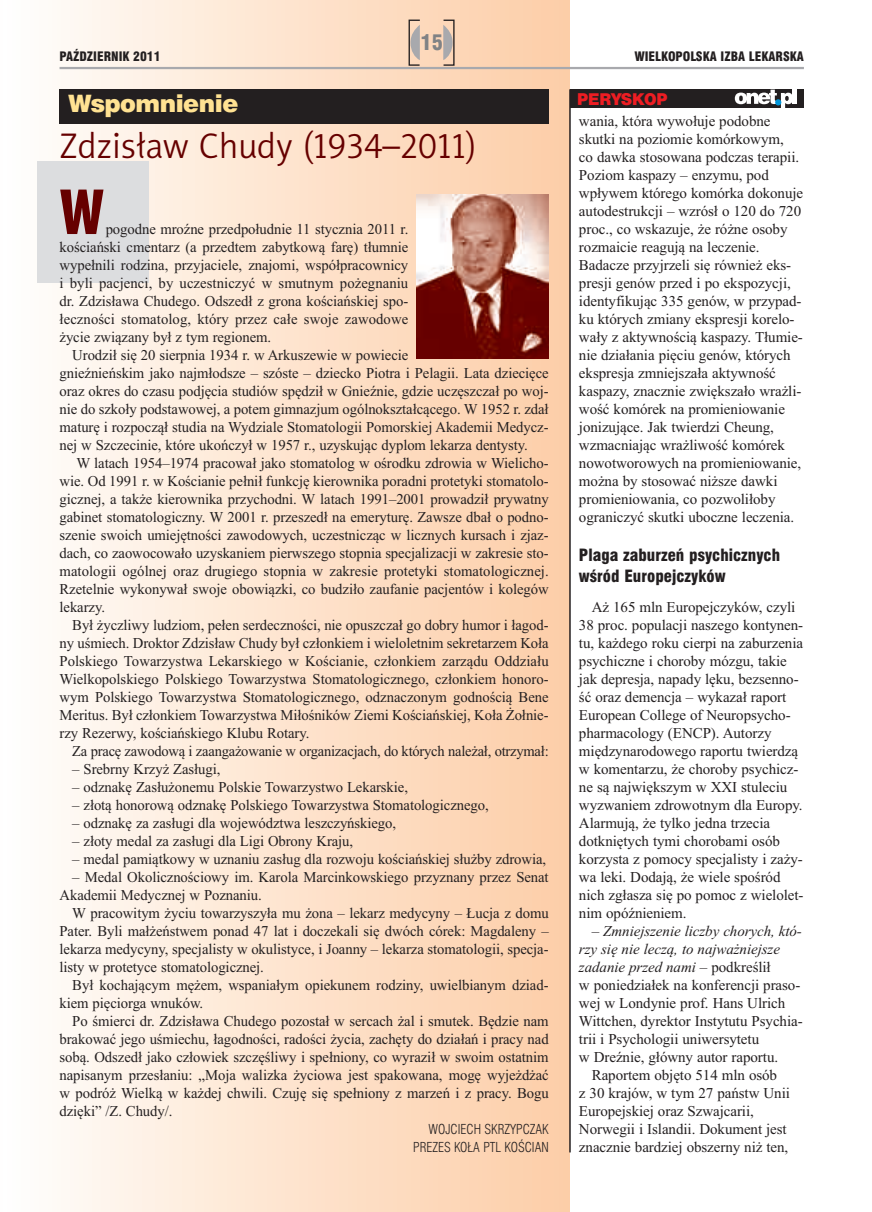
<style>
.page{position:relative;width:872px;height:1212px;background:#fff}
.page>*{position:absolute;margin:0;border:0;box-sizing:border-box;transform-origin:0 0}
.t1{font:900 condensed 66px "Myriad Pro";color:#600}
.t2{font:36px "Naomi Sans EFNTT Light";color:#600}
.t3{font:24px "Swis 721 Blk EU";letter-spacing:-.02em;color:#ffe292}
.t4{font:21px "Swis 721 Blk Cn EU";color:#808285}
.t5{font:16.5px/21px "Swis 721 Blk Cn EU";color:#231f20}
.t6{font:15px/18px "Times New Roman";letter-spacing:-.005em;color:#231f20}
.t7{font:italic 15px "Times New Roman";letter-spacing:-.005em;color:#231f20}
.t8{font:15px "Swis 721 Blk 2 EU";letter-spacing:-.005em;color:#ee1d23}
.t9{font:13.5px/18px "Swis 721 Lt Cn EU";color:#231f20;text-align:right}
.t10{font:12.75px "Swis 721 Blk Cn EU";color:#231f20}
.s1{font-style:normal}
</style>
<div class="page">
<div style="left:0;top:0;width:570px;height:1212px;background:linear-gradient(to right,#fffefd,#fccca6)"></div>
<div style="left:37px;top:162px;width:112px;height:121px;background:#dcdddf"></div>
<svg style="left:408px;top:20px;width:46px;height:46px;background:#dbc1ad"></svg>
<hr style="left:60px;top:67px;width:744px;height:2px;background:#a8a9ad">
<div style="left:570px;top:89px;width:234px;height:19px;background:#231f20"></div>
<hr style="left:569px;top:89px;width:2px;height:1063px;background:#231f20">
<div style="left:792px;top:89px;width:5px;height:15px;background:#fff"></div>
<svg style="left:735px;top:90px;width:57px;height:18px"></svg>
<div style="left:60px;top:89px;width:489px;height:34px;background:#231f20"></div>
<img style="left:417px;top:194px;width:132px;height:165px">
<h3 class="t4" style="left:420px;top:30px;width:24px">15</h3>
<p class="t10" style="left:60px;top:48px;width:102px">PAŹDZIERNIK 2011</p>
<p class="t10" style="left:634px;top:48px;width:171px">WIELKOPOLSKA IZBA LEKARSKA</p>
<h3 class="t3" style="left:68px;top:89px;width:172px">Wspomnienie</h3>
<p class="t8" style="left:577px;top:89px;width:92px">PERYSKOP</p>
<h2 class="t2" style="left:60px;top:125px;width:418px">Zdzisław Chudy (1934–2011)</h2>
<h1 class="t1" style="left:60px;top:189px;width:46px">W</h1>
<p class="t6" style="left:579px;top:112px;width:226px">wania, która wywołuje podobne skutki na poziomie komórkowym,<br>co dawka stosowana podczas terapii.<br>Poziom kaspazy – enzymu, pod wpływem którego komórka dokonuje autodestrukcji – wzrósł o 120 do 720 proc., co wskazuje, że różne osoby rozmaicie reagują na leczenie.<br>Badacze przyjrzeli się również eks&shy;presji genów przed i po ekspozycji, identyfikując 335 genów, w przypad&shy;ku których zmiany ekspresji korelo&shy;wały z aktywnością kaspazy. Tłumie&shy;nie działania pięciu genów, których ekspresja zmniejszała aktywność kaspazy, znacznie zwiększało wrażli&shy;wość komórek na promieniowanie jonizujące. Jak twierdzi Cheung, wzmacniając wrażliwość komórek nowotworowych na promieniowanie, można by stosować niższe dawki promieniowania, co pozwoliłoby ograniczyć skutki uboczne leczenia.</p>
<p class="t5" style="left:579px;top:545px;width:203px">Plaga zaburzeń psychicznych wśród Europejczyków</p>
<p class="t6" style="left:579px;top:598px;width:226px;text-indent:13px">Aż 165 mln Europejczyków, czyli 38 proc. populacji naszego kontynen&shy;tu, każdego roku cierpi na zaburzenia psychiczne i choroby mózgu, takie jak depresja, napady lęku, bezsenno&shy;ść oraz demencja – wykazał raport European College of Neuropsycho&shy;pharmacology (ENCP). Autorzy międzynarodowego raportu twierdzą w komentarzu, że choroby psychicz&shy;ne są największym w XXI stuleciu wyzwaniem zdrowotnym dla Europy.<br>Alarmują, że tylko jedna trzecia dotkniętych tymi chorobami osób korzysta z pomocy specjalisty i zaży&shy;wa leki. Dodają, że wiele spośród nich zgłasza się po pomoc z wielolet&shy;nim opóźnieniem.</p>
<p class="t7" style="left:592px;top:922px;width:212px"><span class="s1">–</span> Zmniejszenie liczby chorych, któ-</p>
<p class="t7" style="left:579px;top:940px;width:202px">rzy się nie leczą, to najważniejsze</p>
<p class="t7" style="left:579px;top:958px;width:193px">zadanie przed nami <span class="s1">– podkreślił</span></p>
<p class="t6" style="left:579px;top:976px;width:223px">w poniedziałek na konferencji praso-</p>
<p class="t6" style="left:579px;top:994px;width:208px">wej w Londynie prof. Hans Ulrich</p>
<p class="t6" style="left:579px;top:1012px;width:225px">Wittchen, dyrektor Instytutu Psychia-</p>
<p class="t6" style="left:579px;top:1030px;width:182px">trii i Psychologii uniwersytetu</p>
<p class="t6" style="left:579px;top:1048px;width:201px">w Dreźnie, główny autor raportu.</p>
<p class="t6" style="left:592px;top:1066px;width:187px">Raportem objęto 514 mln osób</p>
<p class="t6" style="left:579px;top:1084px;width:212px">z 30 krajów, w tym 27 państw Unii</p>
<p class="t6" style="left:579px;top:1102px;width:176px">Europejskiej oraz Szwajcarii,</p>
<p class="t6" style="left:579px;top:1120px;width:209px">Norwegii i Islandii. Dokument jest</p>
<p class="t6" style="left:579px;top:1138px;width:211px">znacznie bardziej obszerny niż ten,</p>
<p class="t6" style="left:60px;top:220px;width:350px;text-align:justify;text-indent:46px">pogodne mroźne przedpołudnie 11 stycznia 2011 r. kościański cmentarz (a przedtem zabytkową farę) tłumnie wypełnili rodzina, przyjaciele, znajomi, współpracownicy i byli pacjenci, by uczestniczyć w smutnym pożegnaniu dr. Zdzisława Chudego. Odszedł z grona kościańskiej spo&shy;łeczności stomatolog, który przez całe swoje zawodowe życie związany był z tym regionem.</p>
<p class="t6" style="left:60px;top:346px;width:490px;text-indent:13px">Urodził się 20 sierpnia 1934 r. w Arkuszewie w powiecie<br>gnieźnieńskim jako najmłodsze – szóste – dziecko Piotra i Pelagii. Lata dziecięce oraz okres do czasu podjęcia studiów spędził w Gnieźnie, gdzie uczęszczał po woj&shy;nie do szkoły podstawowej, a potem gimnazjum ogólnokształcącego. W 1952 r. zdał maturę i rozpoczął studia na Wydziale Stomatologii Pomorskiej Akademii Medycz&shy;nej w Szczecinie, które ukończył w 1957 r., uzyskując dyplom lekarza dentysty.</p>
<p class="t6" style="left:60px;top:454px;width:490px;text-align:justify;text-indent:17px">W latach 1954–1974 pracował jako stomatolog w ośrodku zdrowia w Wielicho&shy;wie. Od 1991 r. w Kościanie pełnił funkcję kierownika poradni protetyki stomatolo&shy;gicznej, a także kierownika przychodni. W latach 1991–2001 prowadził prywatny gabinet stomatologiczny. W 2001 r. przeszedł na emeryturę. Zawsze dbał o podno&shy;szenie swoich umiejętności zawodowych, uczestnicząc w licznych kursach i zjaz&shy;dach, co zaowocowało uzyskaniem pierwszego stopnia specjalizacji w zakresie sto&shy;matologii ogólnej oraz drugiego stopnia w zakresie protetyki stomatologicznej.<br>Rzetelnie wykonywał swoje obowiązki, co budziło zaufanie pacjentów i kolegów lekarzy.</p>
<p class="t6" style="left:60px;top:616px;width:490px;text-align:justify;text-indent:13px">Był życzliwy ludziom, pełen serdeczności, nie opuszczał go dobry humor i łagod&shy;ny uśmiech. Droktor Zdzisław Chudy był członkiem i wieloletnim sekretarzem Koła Polskiego Towarzystwa Lekarskiego w Kościanie, członkiem zarządu Oddziału Wielkopolskiego Polskiego Towarzystwa Stomatologicznego, członkiem honoro&shy;wym Polskiego Towarzystwa Stomatologicznego, odznaczonym godnością Bene Meritus. Był członkiem Towarzystwa Miłośników Ziemi Kościańskiej, Koła Żołnie&shy;rzy Rezerwy, kościańskiego Klubu Rotary.</p>
<p class="t6" style="left:72px;top:742px;width:478px">Za pracę zawodową i zaangażowanie w organizacjach, do których należał, otrzymał:</p>
<p class="t6" style="left:72px;top:760px;width:150px">– Srebrny Krzyż Zasługi,</p>
<p class="t6" style="left:72px;top:778px;width:337px">– odznakę Zasłużonemu Polskie Towarzystwo Lekarskie,</p>
<p class="t6" style="left:72px;top:796px;width:418px">– złotą honorową odznakę Polskiego Towarzystwa Stomatologicznego,</p>
<p class="t6" style="left:72px;top:814px;width:325px">– odznakę za zasługi dla województwa leszczyńskiego,</p>
<p class="t6" style="left:72px;top:832px;width:282px">– złoty medal za zasługi dla Ligi Obrony Kraju,</p>
<p class="t6" style="left:72px;top:850px;width:475px">– medal pamiątkowy w uznaniu zasług dla rozwoju kościańskiej służby zdrowia,</p>
<p class="t6" style="left:60px;top:868px;width:490px;text-indent:13px">– Medal Okolicznościowy im. Karola Marcinkowskiego przyznany przez Senat<br>Akademii Medycznej w Poznaniu.</p>
<p class="t6" style="left:60px;top:904px;width:490px;text-align:justify;text-indent:13px">W pracowitym życiu towarzyszyła mu żona – lekarz medycyny – Łucja z domu Pater. Byli małżeństwem ponad 47 lat i doczekali się dwóch córek: Magdaleny – lekarza medycyny, specjalisty w okulistyce, i Joanny – lekarza stomatologii, specja&shy;listy w protetyce stomatologicznej.</p>
<p class="t6" style="left:60px;top:976px;width:490px;text-indent:13px">Był kochającym mężem, wspaniałym opiekunem rodziny, uwielbianym dziad&shy;kiem pięciorga wnuków.</p>
<p class="t6" style="left:60px;top:1012px;width:490px;text-align:justify;text-indent:13px">Po śmierci dr. Zdzisława Chudego pozostał w sercach żal i smutek. Będzie nam brakować jego uśmiechu, łagodności, radości życia, zachęty do działań i pracy nad sobą. Odszedł jako człowiek szczęśliwy i spełniony, co wyraził w swoim ostatnim napisanym przesłaniu: „Moja walizka życiowa jest spakowana, mogę wyjeżdżać w podróż Wielką w każdej chwili. Czuję się spełniony z marzeń i z pracy. Bogu dzięki” /Z. Chudy/.</p>
<p class="t9" style="left:413px;top:1120px;width:137px">WOJCIECH SKRZYPCZAK<br>PREZES KOŁA PTL KOŚCIAN</p>
</div>
